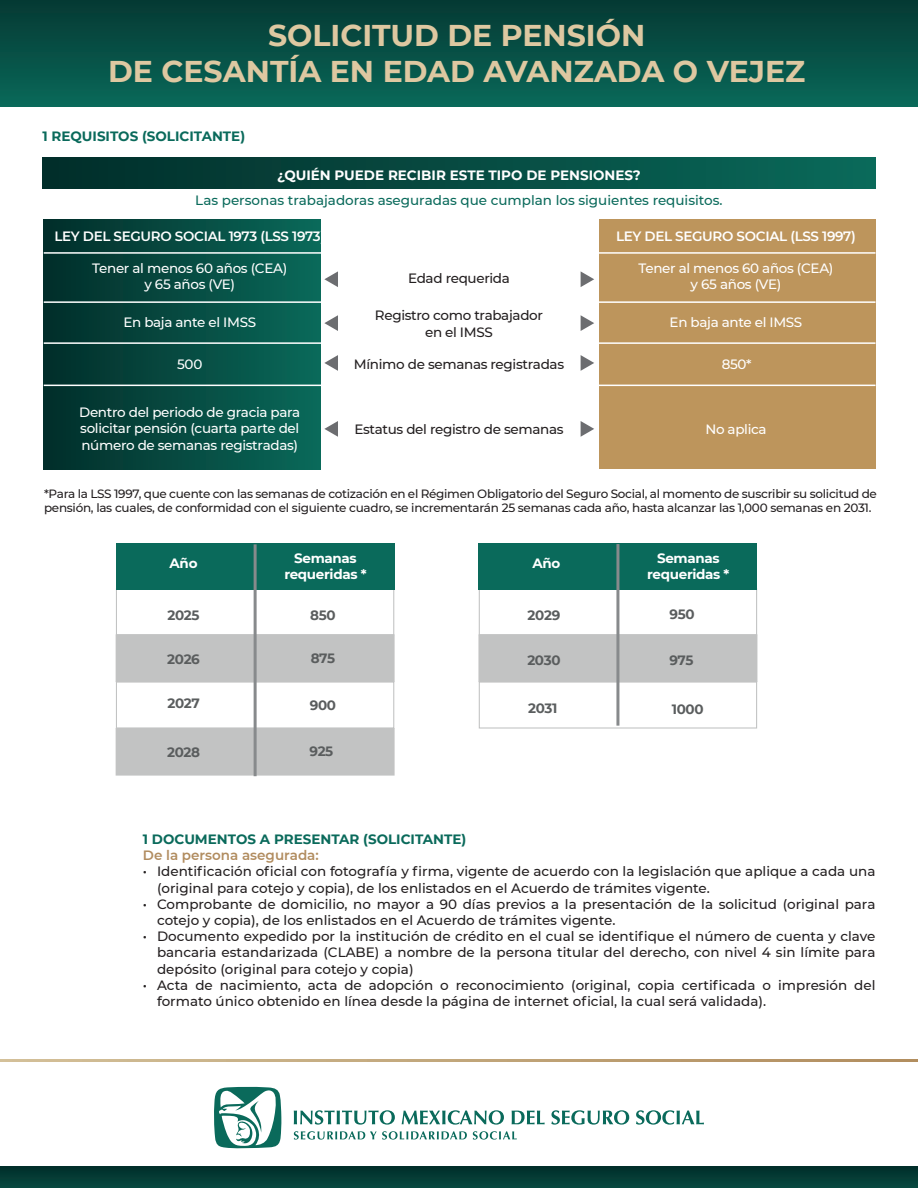
<style>
.page{position:relative;width:918px;height:1188px;background:#fff}
.page>*{position:absolute;margin:0;border:0;box-sizing:border-box;transform-origin:0 0}
.t1{font:700 30px/36px "Montserrat";color:#dec8a1;text-align:center}
.t2{font:500 13.5px/16.2px "Montserrat";color:#231f20}
.t3{font:500 13.5px/16.2px "Montserrat";letter-spacing:-.025em;color:#fff;text-align:center}
.t4{font:500 13.5px/16.2px "Montserrat";letter-spacing:-.025em;color:#231f20;text-align:center}
.t5{font:500 13.5px "Montserrat";color:#0a6a5b}
.t6{font:700 13.5px "Montserrat";color:#0a6a5b}
.t7{font:600 13.5px "Montserrat";letter-spacing:-.025em;color:#fff}
.t8{font:700 13.5px "Montserrat";letter-spacing:-.025em;color:#5a5d5e}
.t9{font:700 13.5px/16.2px "Montserrat";letter-spacing:-.025em;color:#fff;text-align:center}
.t10{font:700 13.5px "Montserrat";color:#fff}
.t11{font:600 13.5px "Montserrat";color:#b18c5f}
.t12{font:500 12px/14.4px "Montserrat";letter-spacing:-.025em;color:#231f20}
</style>
<div class="page">
<div style="left:44px;top:219px;width:276px;height:250px;background:linear-gradient(to right,#022d2a,#0a6859)"></div>
<div style="left:599px;top:219px;width:276px;height:250px;background:#bd955c"></div>
<div style="left:43px;top:158px;width:832px;height:31px;background:linear-gradient(to right,#022d2a,#0a6959)"></div>
<div style="left:0;top:0;width:918px;height:107px;background:linear-gradient(to bottom,#053933,#096959)"></div>
<svg style="left:0;top:1060px;width:918px;height:2px;background:#c1a67b"></svg>
<div style="left:0;top:1167px;width:918px;height:21px;background:#043c35"></div>
<svg style="left:324px;top:271px;width:14px;height:16px"></svg>
<svg style="left:581px;top:271px;width:13px;height:16px"></svg>
<svg style="left:324px;top:315px;width:14px;height:16px"></svg>
<svg style="left:581px;top:315px;width:13px;height:16px"></svg>
<svg style="left:324px;top:355px;width:14px;height:16px"></svg>
<svg style="left:581px;top:355px;width:13px;height:16px"></svg>
<svg style="left:324px;top:421px;width:14px;height:16px"></svg>
<svg style="left:581px;top:421px;width:13px;height:16px"></svg>
<hr style="left:44px;top:301px;width:831px;height:2px;background:#fff">
<hr style="left:44px;top:342px;width:831px;height:2px;background:#fff">
<hr style="left:44px;top:385px;width:831px;height:1px;background:#fff">
<hr style="left:44px;top:252px;width:831px;height:2px;background:#fff">
<div style="left:116px;top:634px;width:279px;height:48px;background:#c2c3c3"></div>
<div style="left:116px;top:681px;width:278px;height:48px;background:#fff;border:1px solid #c2c3c3"></div>
<div style="left:116px;top:728px;width:279px;height:48px;background:#c2c3c3;border:2px solid #c2c3c3"></div>
<div style="left:116px;top:543px;width:279px;height:46px;background:#0a6a5b"></div>
<hr style="left:254px;top:544px;width:3px;height:232px;background:#878a8c">
<div style="left:478px;top:634px;width:279px;height:48px;background:#c2c3c3"></div>
<div style="left:479px;top:681px;width:278px;height:48px;background:#fff;border:1px solid #c2c3c3"></div>
<div style="left:479px;top:543px;width:278px;height:46px;background:#0a6a5b"></div>
<hr style="left:617px;top:544px;width:2px;height:182px;background:#878a8c">
<svg style="left:214px;top:1087px;width:67px;height:62px"></svg>
<svg style="left:294px;top:1110px;width:101px;height:15px"></svg>
<svg style="left:402px;top:1110px;width:102px;height:15px"></svg>
<svg style="left:512px;top:1111px;width:33px;height:13px"></svg>
<svg style="left:551px;top:1110px;width:78px;height:15px"></svg>
<svg style="left:636px;top:1110px;width:68px;height:15px"></svg>
<svg style="left:294px;top:1131px;width:173px;height:9px"></svg>
<svg style="left:473px;top:1131px;width:44px;height:9px"></svg>
<h1 class="t1" style="left:108px;top:15px;width:699px">SOLICITUD DE PENSIÓN<br>DE CESANTÍA EN EDAD AVANZADA O VEJEZ</h1>
<p class="t6" style="left:43px;top:126px;width:204px">1 REQUISITOS (SOLICITANTE)</p>
<p class="t10" style="left:277px;top:165px;width:365px">¿QUIÉN PUEDE RECIBIR ESTE TIPO DE PENSIONES?</p>
<p class="t5" style="left:195px;top:191px;width:529px">Las personas trabajadoras aseguradas que cumplan los siguientes requisitos.</p>
<p class="t7" style="left:54px;top:227px;width:272px">LEY DEL SEGURO SOCIAL 1973 (LSS 1973)</p>
<p class="t3" style="left:92px;top:260px;width:197px">Tener al menos 60 años (CEA) y 65 años (VE)</p>
<p class="t3" style="left:123px;top:314px;width:134px">En baja ante el IMSS</p>
<p class="t3" style="left:177px;top:355px;width:27px">500</p>
<p class="t3" style="left:79px;top:404px;width:223px;text-align:justify">Dentro del periodo de gracia para solicitar pensión (cuarta parte del número de semanas registradas)</p>
<p class="t4" style="left:408px;top:269px;width:103px">Edad requerida</p>
<p class="t4" style="left:375px;top:307px;width:170px">Registro como trabajador en el IMSS</p>
<p class="t4" style="left:354px;top:355px;width:212px">Mínimo de semanas registradas</p>
<p class="t4" style="left:354px;top:420px;width:211px">Estatus del registro de semanas</p>
<p class="t7" style="left:616px;top:227px;width:241px">LEY DEL SEGURO SOCIAL (LSS 1997)</p>
<p class="t3" style="left:639px;top:260px;width:197px">Tener al menos 60 años (CEA) y 65 años (VE)</p>
<p class="t3" style="left:670px;top:314px;width:134px">En baja ante el IMSS</p>
<p class="t3" style="left:722px;top:355px;width:31px">850*</p>
<p class="t3" style="left:705px;top:420px;width:63px">No aplica</p>
<p class="t12" style="left:44px;top:486px;width:834px">*Para la LSS 1997, que cuente con las semanas de cotización en el Régimen Obligatorio del Seguro Social, al momento de suscribir su solicitud de pensión, las cuales, de conformidad con el siguiente cuadro, se incrementarán 25 semanas cada año, hasta alcanzar las 1,000 semanas en 2031.</p>
<p class="t9" style="left:170px;top:554px;width:29px">Año</p>
<p class="t9" style="left:284px;top:549px;width:84px">Semanas requeridas *</p>
<p class="t9" style="left:532px;top:554px;width:29px">Año</p>
<p class="t9" style="left:647px;top:549px;width:84px">Semanas requeridas *</p>
<p class="t8" style="left:168px;top:605px;width:34px">2025</p>
<p class="t8" style="left:310px;top:605px;width:27px">850</p>
<p class="t8" style="left:167px;top:650px;width:34px">2026</p>
<p class="t8" style="left:311px;top:648px;width:26px">875</p>
<p class="t8" style="left:167px;top:694px;width:34px">2027</p>
<p class="t8" style="left:310px;top:695px;width:28px">900</p>
<p class="t8" style="left:167px;top:743px;width:34px">2028</p>
<p class="t8" style="left:309px;top:742px;width:25px">925</p>
<p class="t8" style="left:528px;top:605px;width:34px">2029</p>
<p class="t8" style="left:669px;top:605px;width:27px">950</p>
<p class="t8" style="left:527px;top:650px;width:35px">2030</p>
<p class="t8" style="left:669px;top:650px;width:26px">975</p>
<p class="t8" style="left:528px;top:699px;width:31px">2031</p>
<p class="t8" style="left:672px;top:699px;width:33px">1000</p>
<p class="t6" style="left:143px;top:829px;width:325px">1 DOCUMENTOS A PRESENTAR (SOLICITANTE)</p>
<p class="t11" style="left:143px;top:846px;width:177px">De la persona asegurada:</p>
<p class="t2" style="left:157px;top:863px;width:720px;text-indent:-14px">• Identificación oficial con fotografía y firma, vigente de acuerdo con la legislación que aplique a cada una (original para cotejo y copia), de los enlistados en el Acuerdo de trámites vigente.</p>
<p class="t2" style="left:157px;top:895px;width:720px;text-indent:-14px">• Comprobante de domicilio, no mayor a 90 días previos a la presentación de la solicitud (original para cotejo y copia), de los enlistados en el Acuerdo de trámites vigente.</p>
<p class="t2" style="left:157px;top:928px;width:720px;text-align:justify;text-indent:-14px">• Documento expedido por la institución de crédito en el cual se identifique el número de cuenta y clave bancaria estandarizada (CLABE) a nombre de la persona titular del derecho, con nivel 4 sin límite para depósito (original para cotejo y copia)</p>
<p class="t2" style="left:157px;top:976px;width:720px;text-indent:-14px">• Acta de nacimiento, acta de adopción o reconocimiento (original, copia certificada o impresión del formato único obtenido en línea desde la página de internet oficial, la cual será validada).</p>
</div>
